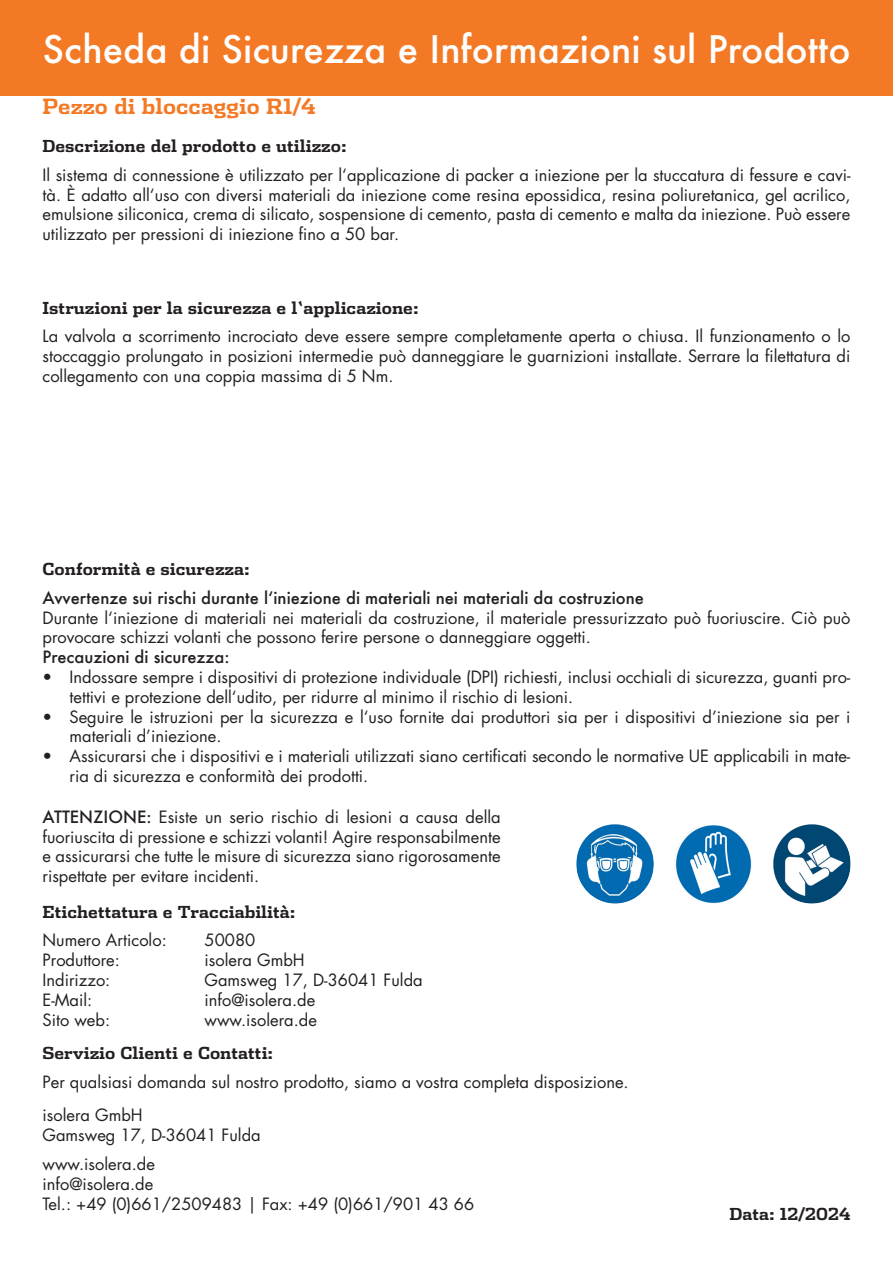
<style>
.page{position:relative;width:893px;height:1263px;background:#fff}
.page>*{position:absolute;margin:0;border:0;box-sizing:border-box;transform-origin:0 0}
.t1{font:500 36.9px "Futura";color:#fff}
.t2{font:700 21px "Dispatch";color:#f47925}
.t3{font:16.5px/19.8px "Futura Std";color:#231f20}
.t4{font:700 16.5px "Dispatch";color:#231f20}
.t5{font:500 16.5px "Futura";color:#231f20}
.s1{font-family:"Futura";font-weight:500}
</style>
<div class="page">
<div style="left:0;top:0;width:893px;height:96px;background:#f47925"></div>
<img style="left:576px;top:824px;width:78px;height:79px;border-radius:39px">
<img style="left:675px;top:824px;width:77px;height:79px;border-radius:39px">
<img style="left:773px;top:824px;width:77px;height:79px;border-radius:39px">
<h1 class="t1" style="left:43px;top:24px;width:809px">Scheda di Sicurezza e Informazioni sul Prodotto</h1>
<p class="t2" style="left:43px;top:92px;width:275px">Pezzo di bloccaggio R1/4</p>
<p class="t4" style="left:43px;top:134px;width:306px">Descrizione del prodotto e utilizzo:</p>
<p class="t3" style="left:43px;top:165px;width:809px;text-align:justify">Il sistema di connessione è utilizzato per l‘applicazione di packer a iniezione per la stuccatura di fessure e cavi&shy;tà. È adatto all‘uso con diversi materiali da iniezione come resina epossidica, resina poliuretanica, gel acrilico, emulsione siliconica, crema di silicato, sospensione di cemento, pasta di cemento e malta da iniezione. Può essere utilizzato per pressioni di iniezione fino a 50 bar.</p>
<p class="t4" style="left:43px;top:296px;width:378px">Istruzioni per la sicurezza e l‘applicazione:</p>
<p class="t3" style="left:43px;top:326px;width:809px;text-align:justify">La valvola a scorrimento incrociato deve essere sempre completamente aperta o chiusa. Il funzionamento o lo stoccaggio prolungato in posizioni intermedie può danneggiare le guarnizioni installate. Serrare la filettatura di collegamento con una coppia massima di 5 Nm.</p>
<p class="t4" style="left:43px;top:557px;width:209px">Conformità e sicurezza:</p>
<p class="t5" style="left:43px;top:586px;width:603px">Avvertenze sui rischi durante l‘iniezione di materiali nei materiali da costruzione</p>
<p class="t3" style="left:43px;top:608px;width:809px">Durante l‘iniezione di materiali nei materiali da costruzione, il materiale pressurizzato può fuoriuscire. Ciò può provocare schizzi volanti che possono ferire persone o danneggiare oggetti.</p>
<p class="t5" style="left:43px;top:646px;width:188px">Precauzioni di sicurezza:</p>
<p class="t3" style="left:70px;top:667px;width:782px;text-indent:-27px">• Indossare sempre i dispositivi di protezione individuale (DPI) richiesti, inclusi occhiali di sicurezza, guanti pro&shy;tettivi e protezione dell‘udito, per ridurre al minimo il rischio di lesioni.</p>
<p class="t3" style="left:70px;top:707px;width:782px;text-indent:-27px">• Seguire le istruzioni per la sicurezza e l‘uso fornite dai produttori sia per i dispositivi d’iniezione sia per i materiali d’iniezione.</p>
<p class="t3" style="left:70px;top:746px;width:782px;text-indent:-27px">• Assicurarsi che i dispositivi e i materiali utilizzati siano certificati secondo le normative UE applicabili in mate&shy;ria di sicurezza e conformità dei prodotti.</p>
<p class="t3" style="left:43px;top:807px;width:460px;text-align:justify"><span class="s1">ATTENZIONE:</span> Esiste un serio rischio di lesioni a causa della fuoriuscita di pressione e schizzi volanti! Agire responsabilmente e assicurarsi che tutte le misure di sicurezza siano rigorosamente rispettate per evitare incidenti.</p>
<p class="t4" style="left:43px;top:900px;width:255px">Etichettatura e Tracciabilità:</p>
<p class="t3" style="left:43px;top:931px;width:126px">Numero Articolo:</p>
<p class="t3" style="left:205px;top:931px;width:52px">50080</p>
<p class="t3" style="left:43px;top:950px;width:79px">Produttore:</p>
<p class="t3" style="left:205px;top:950px;width:102px">isolera GmbH</p>
<p class="t3" style="left:43px;top:970px;width:69px">Indirizzo:</p>
<p class="t3" style="left:205px;top:970px;width:220px">Gamsweg 17, D-36041 Fulda</p>
<p class="t3" style="left:43px;top:990px;width:51px">E-Mail:</p>
<p class="t3" style="left:205px;top:990px;width:112px">info@isolera.de</p>
<p class="t3" style="left:43px;top:1010px;width:69px">Sito web:</p>
<p class="t3" style="left:205px;top:1010px;width:114px">www.isolera.de</p>
<p class="t4" style="left:43px;top:1042px;width:232px">Servizio Clienti e Contatti:</p>
<p class="t3" style="left:43px;top:1065px;width:588px;line-height:33.5px">Per qualsiasi domanda sul nostro prodotto, siamo a vostra completa disposizione. isolera GmbH</p>
<p class="t3" style="left:43px;top:1121px;width:220px;line-height:28.8px">Gamsweg 17, D-36041 Fulda www.isolera.de</p>
<p class="t3" style="left:43px;top:1174px;width:433px">info@isolera.de<br>Tel.: +49 (0)661/2509483 | Fax: +49 (0)661/901 43 66</p>
<p class="t4" style="left:729px;top:1203px;width:122px">Data: 12/2024</p>
</div>
